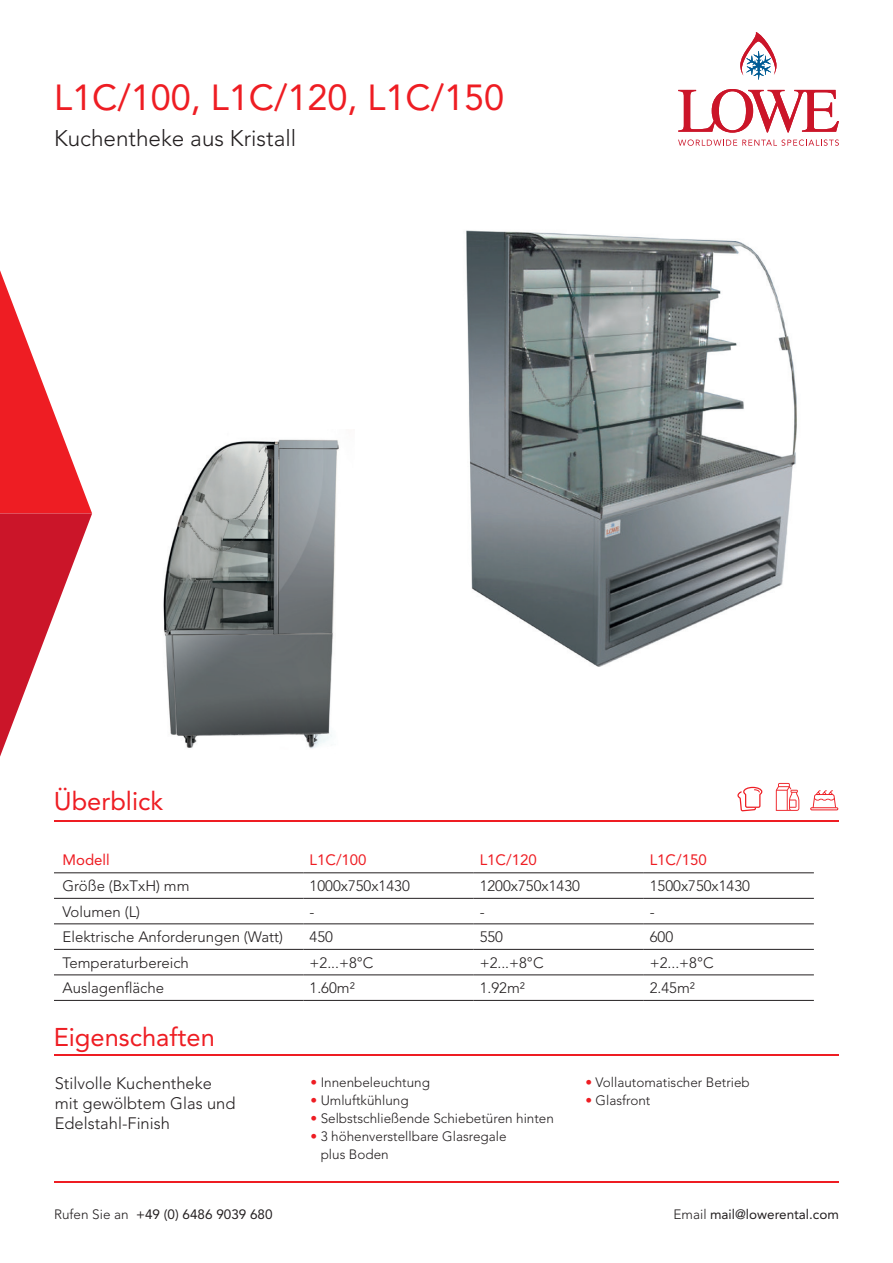
<style>
.page{position:relative;width:893px;height:1263px;background:#fff}
.page>*{position:absolute;margin:0;border:0;box-sizing:border-box;transform-origin:0 0}
.t1{font:36px "Avenir LT Std";color:#ee1d23}
.t2{font:25.5px "Avenir LT Std";color:#ee1d23}
.t3{font:300 22.5px "Avenir LT Std";color:#231f20}
.t4{font:300 16.5px/19.8px "Avenir LT Std";color:#231f20}
.t5{font:300 15px "Avenir LT Std";color:#231f20}
.t6{font:15px "Avenir LT Std";color:#ee1d23}
.t7{font:300 13.5px/18px "Avenir LT Std";color:#231f20}
.t8{font:13.5px "Avenir LT Std";color:#231f20}
.s1{color:#ee1d23}
.s2{font-weight:300}
</style>
<div class="page">
<hr style="left:54px;top:1181px;width:785px;height:1px;background:#ee1d23">
<hr style="left:54px;top:1055px;width:785px;height:1px;background:#ee1d23">
<hr style="left:54px;top:820px;width:785px;height:1px;background:#ee1d23">
<hr style="left:54px;top:872px;width:250px;height:1px;background:#231f20">
<hr style="left:304px;top:872px;width:170px;height:1px;background:#231f20">
<hr style="left:474px;top:872px;width:170px;height:1px;background:#231f20">
<hr style="left:644px;top:872px;width:170px;height:1px;background:#231f20">
<hr style="left:54px;top:898px;width:250px;height:1px;background:#231f20">
<hr style="left:304px;top:898px;width:170px;height:1px;background:#231f20">
<hr style="left:474px;top:898px;width:170px;height:1px;background:#231f20">
<hr style="left:644px;top:898px;width:170px;height:1px;background:#231f20">
<hr style="left:54px;top:923px;width:250px;height:1px;background:#231f20">
<hr style="left:304px;top:923px;width:170px;height:1px;background:#231f20">
<hr style="left:474px;top:923px;width:170px;height:1px;background:#231f20">
<hr style="left:644px;top:923px;width:170px;height:1px;background:#231f20">
<hr style="left:54px;top:949px;width:250px;height:1px;background:#231f20">
<hr style="left:304px;top:949px;width:170px;height:1px;background:#231f20">
<hr style="left:474px;top:949px;width:170px;height:1px;background:#231f20">
<hr style="left:644px;top:949px;width:170px;height:1px;background:#231f20">
<hr style="left:54px;top:975px;width:250px;height:1px;background:#231f20">
<hr style="left:304px;top:975px;width:170px;height:1px;background:#231f20">
<hr style="left:474px;top:975px;width:170px;height:1px;background:#231f20">
<hr style="left:644px;top:975px;width:170px;height:1px;background:#231f20">
<hr style="left:54px;top:1000px;width:250px;height:1px;background:#231f20">
<hr style="left:304px;top:1000px;width:170px;height:1px;background:#231f20">
<hr style="left:474px;top:1000px;width:170px;height:1px;background:#231f20">
<hr style="left:644px;top:1000px;width:170px;height:1px;background:#231f20">
<svg style="left:678px;top:89px;width:161px;height:44px"></svg>
<svg style="left:740px;top:32px;width:36px;height:47px"></svg>
<svg style="left:678px;top:139px;width:161px;height:7px"></svg>
<img style="left:163px;top:439px;width:176px;height:310px">
<img style="left:466px;top:230px;width:331px;height:436px">
<svg style="left:0;top:270px;width:92px;height:487px"></svg>
<svg style="left:737px;top:786px;width:26px;height:25px"></svg>
<svg style="left:813px;top:790px;width:23px;height:17px"></svg>
<svg style="left:776px;top:783px;width:23px;height:28px"></svg>
<div style="left:810px;top:807px;width:28px;height:3px;border:1px solid #ee1d23"></div>
<h1 class="t1" style="left:54px;top:77px;width:452px">L1C/100, L1C/120, L1C/150</h1>
<h3 class="t3" style="left:54px;top:125px;width:244px">Kuchentheke aus Kristall</h3>
<h2 class="t2" style="left:54px;top:786px;width:111px">Überblick</h2>
<p class="t6" style="left:63px;top:851px;width:49px">Modell</p>
<p class="t6" style="left:310px;top:851px;width:58px">L1C/100</p>
<p class="t6" style="left:480px;top:851px;width:58px">L1C/120</p>
<p class="t6" style="left:650px;top:851px;width:58px">L1C/150</p>
<p class="t5" style="left:63px;top:877px;width:129px">Größe (BxTxH) mm</p>
<p class="t5" style="left:310px;top:877px;width:102px">1000x750x1430</p>
<p class="t5" style="left:480px;top:877px;width:102px">1200x750x1430</p>
<p class="t5" style="left:650px;top:877px;width:102px">1500x750x1430</p>
<p class="t5" style="left:63px;top:903px;width:79px">Volumen (L)</p>
<p class="t5" style="left:310px;top:903px;width:6px">-</p>
<p class="t5" style="left:480px;top:903px;width:6px">-</p>
<p class="t5" style="left:650px;top:903px;width:6px">-</p>
<p class="t5" style="left:63px;top:928px;width:222px">Elektrische Anforderungen (Watt)</p>
<p class="t5" style="left:310px;top:928px;width:25px">450</p>
<p class="t5" style="left:480px;top:928px;width:25px">550</p>
<p class="t5" style="left:650px;top:928px;width:25px">600</p>
<p class="t5" style="left:63px;top:954px;width:128px">Temperaturbereich</p>
<p class="t5" style="left:310px;top:954px;width:65px">+2...+8°C</p>
<p class="t5" style="left:480px;top:954px;width:65px">+2...+8°C</p>
<p class="t5" style="left:650px;top:954px;width:65px">+2...+8°C</p>
<p class="t5" style="left:63px;top:979px;width:103px">Auslagenfläche</p>
<p class="t5" style="left:310px;top:979px;width:47px">1.60m²</p>
<p class="t5" style="left:480px;top:979px;width:47px">1.92m²</p>
<p class="t5" style="left:650px;top:979px;width:47px">2.45m²</p>
<h2 class="t2" style="left:54px;top:1022px;width:163px">Eigenschaften</h2>
<p class="t4" style="left:55px;top:1074px;width:182px">Stilvolle Kuchentheke mit gewölbtem Glas und<br>Edelstahl-Finish</p>
<p class="t7" style="left:310px;top:1073px;width:121px"><span class="s1">•</span> Innenbeleuchtung</p>
<p class="t7" style="left:310px;top:1091px;width:100px"><span class="s1">•</span> Umluftkühlung</p>
<p class="t7" style="left:310px;top:1109px;width:245px"><span class="s1">•</span> Selbstschließende Schiebetüren hinten</p>
<p class="t7" style="left:321px;top:1127px;width:187px;text-indent:-10px"><span class="s1">•</span> 3 höhenverstellbare Glasregale plus Boden</p>
<p class="t7" style="left:585px;top:1073px;width:166px"><span class="s1">•</span> Vollautomatischer Betrieb</p>
<p class="t7" style="left:585px;top:1091px;width:67px"><span class="s1">•</span> Glasfront</p>
<p class="t8" style="left:54px;top:1207px;width:220px"><span class="s2">Rufen Sie an</span> +49 (0) 6486 9039 680</p>
<p class="t8" style="left:674px;top:1207px;width:167px"><span class="s2">Email</span> mail@lowerental.com</p>
</div>
